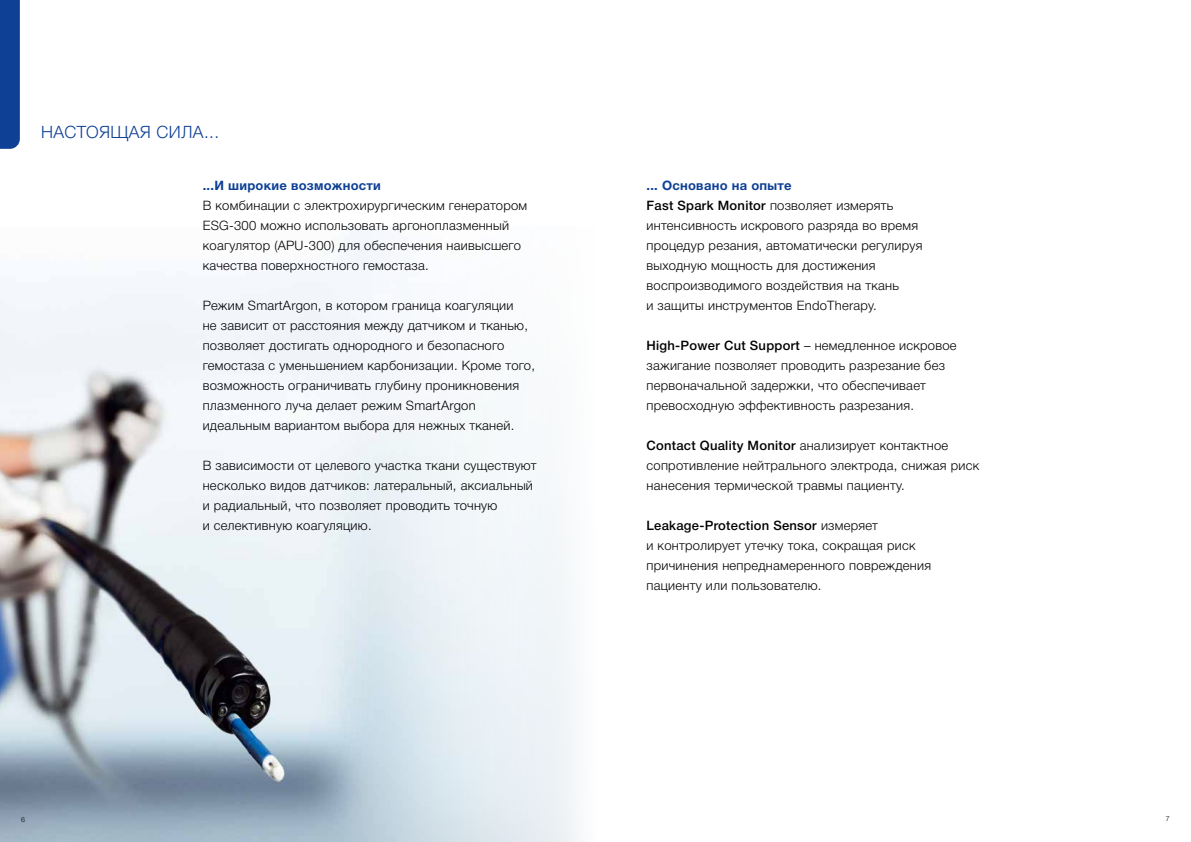
<style>
.page{position:relative;width:1191px;height:842px;background:#fff}
.page>*{position:absolute;margin:0;border:0;box-sizing:border-box;transform-origin:0 0}
.t1{font:300 17px "Helvetica Neue Cyr";letter-spacing:.025em;color:#0e4096}
.t2{font:300 13px/20px "Helvetica Neue Cyr";letter-spacing:.02em;color:#000}
.t3{font:700 13px "Helvetica Neue Cyr";letter-spacing:.02em;color:#0e4096}
.t4{font:300 7px "Helvetica Neue Cyr";color:#000}
.s1{font-weight:700;color:#0e4096}
.s2{font-weight:500}
</style>
<div class="page">
<img style="left:0;top:226px;width:578px;height:616px">
<div style="left:0;top:0;width:20px;height:149px;background:#0e4096"></div>
<h1 class="t1" style="left:41px;top:122px;width:179px">НАСТОЯЩАЯ СИЛА...</h1>
<p class="t3" style="left:203px;top:179px;width:180px">...И широкие возможности</p>
<p class="t2" style="left:203px;top:196px;width:326px">В комбинации с электрохирургическим генератором ESG-300 можно использовать аргоноплазменный коагулятор (APU-300) для обеспечения наивысшего качества поверхностного гемостаза.</p>
<p class="t2" style="left:203px;top:296px;width:334px">Режим SmartArgon, в котором граница коагуляции<br>не зависит от расстояния между датчиком и тканью, позволяет достигать однородного и безопасного гемостаза с уменьшением карбонизации. Кроме того, возможность ограничивать глубину проникновения плазменного луча делает режим SmartArgon идеальным вариантом выбора для нежных тканей.</p>
<p class="t2" style="left:203px;top:456px;width:335px">В зависимости от целевого участка ткани существуют несколько видов датчиков: латеральный, аксиальный и радиальный, что позволяет проводить точную<br>и селективную коагуляцию.</p>
<p class="t2" style="left:646px;top:176px;width:277px"><span class="s1">... Основано на опыте<br></span><span class="s2">Fast Spark Monitor</span> позволяет измерять интенсивность искрового разряда во время процедур резания, автоматически регулируя выходную мощность для достижения воспроизводимого воздействия на ткань<br>и защиты инструментов EndoTherapy.</p>
<p class="t2" style="left:646px;top:336px;width:312px"><span class="s2">High-Power Cut Support</span> – немедленное искровое зажигание позволяет проводить разрезание без первоначальной задержки, что обеспечивает превосходную эффективность разрезания.</p>
<p class="t2" style="left:646px;top:436px;width:334px"><span class="s2">Contact Quality Monitor</span> анализирует контактное сопротивление нейтрального электрода, снижая риск нанесения термической травмы пациенту.</p>
<p class="t2" style="left:646px;top:516px;width:286px"><span class="s2">Leakage-Protection Sensor</span> измеряет<br>и контролирует утечку тока, сокращая риск причинения непреднамеренного повреждения пациенту или пользователю.</p>
<p class="t4" style="left:21px;top:815px;width:5px">6</p>
<p class="t4" style="left:1165px;top:815px;width:5px">7</p>
</div>
